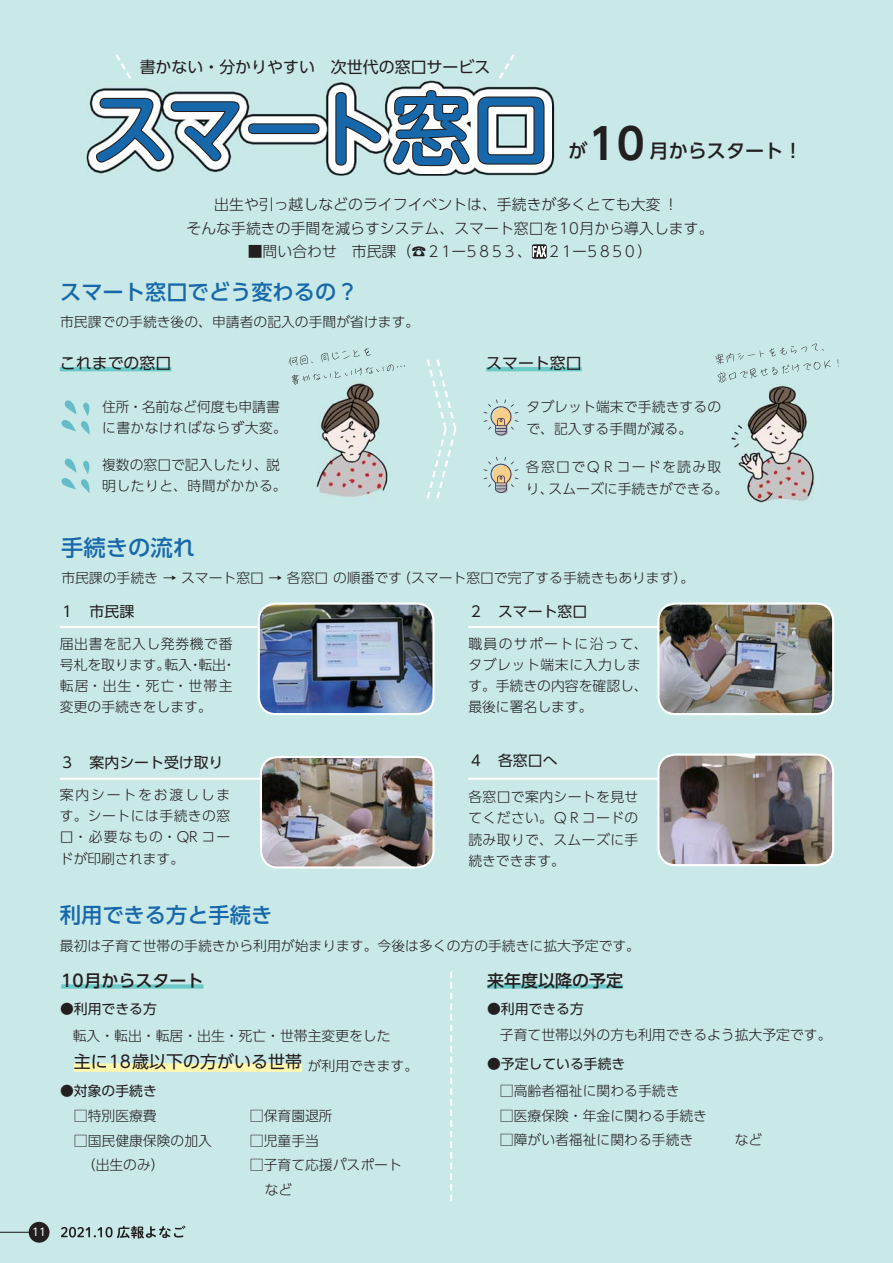
<style>
.page{position:relative;width:893px;height:1263px;background:#c9e9e8}
.page>*{position:absolute;margin:0;border:0;box-sizing:border-box;transform-origin:0 0}
.t1{font:79.65px "UD Shin M Go Pro Medium 90 msp RKSJ H";letter-spacing:-.02em;color:#1768ab}
.t2{font:42.45px "UD Shin Go Pro De Bold 90 msp RKSJ H";color:#231f20}
.t3{font:22.35px "UD Shin Go Pro Medium 90 msp RKSJ H";color:#1768ab}
.t4{font:21.3px "UD Shin Go Pro Medium 90 msp RKSJ H";color:#1768ab}
.t5{font:19.2px "UD Shin Go Pro Medium 90 msp RKSJ H";color:#231f20}
.t6{font:16.95px "UD Shin Go Pro Regular 90 msp RKSJ H";color:#231f20}
.t7{font:16.8px "UD Shin Go Pro Medium 90 msp RKSJ H";color:#231f20}
.t8{font:15.9px "UD Shin Go Pro Regular 90 msp RKSJ H";color:#231f20}
.t9{font:15.75px "UD Shin Go Pro Regular 90 msp RKSJ H";color:#231f20}
.t10{font:14.85px/23.4px "UD Shin Go Pro Light 90 msp RKSJ H";color:#231f20;text-align:center}
.t11{font:14.85px "UD Shin Go Pro Light 90 msp RKSJ H";letter-spacing:-.15em;color:#231f20}
.t12{font:14.7px "UD Shin Go Pro Regular 90 msp RKSJ H";color:#231f20}
.t13{font:13.8px/21.3px "UD Shin Go Pro Light 90 msp RKSJ H";color:#231f20}
.t14{font:13.8px/21.3px "UD Shin Go Pro Light 90 msp RKSJ H";letter-spacing:.045em;color:#231f20}
.t15{font:13.8px/21.3px "UD Shin Go Pro Light 90 msp RKSJ H";letter-spacing:.095em;color:#231f20}
.t16{font:13.8px/21.3px "UD Shin Go Pro Light 90 msp RKSJ H";letter-spacing:.035em;color:#231f20}
.t17{font:13.65px "UD Shin Go Pro Light 90 msp RKSJ H";color:#231f20}
.t18{font:13.65px "UD Shin Go Pro Regular 90 msp RKSJ H";color:#231f20}
.t19{font:10.65px "UD Shin Go Pro Regular 90 msp RKSJ H";color:#fff}
</style>
<div class="page">
<hr style="left:0;top:1232px;width:31px;height:1px;background:#231f20">
<div style="left:29px;top:1222px;width:21px;height:21px;background:#231f20;border-radius:50%"></div>
<svg style="left:61px;top:1226px;width:124px;height:13px"></svg>
<img style="left:86px;top:81px;width:468px;height:95px">
<img style="left:89px;top:83px;width:463px;height:91px">
<svg style="left:95px;top:97px;width:146px;height:67px"></svg>
<div style="left:248px;top:123px;width:71px;height:11px;border:2px solid #231f20;border-radius:4px"></div>
<svg style="left:334px;top:91px;width:48px;height:76px"></svg>
<svg style="left:392px;top:89px;width:79px;height:78px;background:#c1c0c0"></svg>
<div style="left:477px;top:97px;width:67px;height:68px;border:2px solid #231f20;border-radius:10px"></div>
<div style="left:486px;top:105px;width:50px;height:51px;border:2px solid #231f20;border-radius:4px"></div>
<svg style="left:532px;top:244px;width:15px;height:15px"></svg>
<svg style="left:532px;top:244px;width:14px;height:13px"></svg>
<svg style="left:115px;top:54px;width:400px;height:27px"></svg>
<img style="left:731px;top:386px;width:83px;height:118px">
<svg style="left:715px;top:343px;width:124px;height:40px"></svg>
<hr style="left:486px;top:367px;width:96px;height:4px;background:#6bc9c7">
<svg style="left:484px;top:399px;width:34px;height:37px"></svg>
<svg style="left:484px;top:457px;width:34px;height:36px"></svg>
<img style="left:316px;top:385px;width:72px;height:113px">
<svg style="left:289px;top:348px;width:116px;height:37px"></svg>
<hr style="left:60px;top:367px;width:111px;height:4px;background:#6bc9c7">
<svg style="left:61px;top:458px;width:29px;height:35px"></svg>
<svg style="left:61px;top:400px;width:29px;height:35px"></svg>
<svg style="left:427px;top:359px;width:30px;height:140px"></svg>
<img style="left:259px;top:604px;width:174px;height:110px;border-radius:17px">
<div style="left:258px;top:603px;width:176px;height:112px;border:2px solid #fff;border-radius:17px"></div>
<hr style="left:60px;top:626px;width:198px;height:2px;background:#fff">
<hr style="left:468px;top:626px;width:198px;height:2px;background:#fff">
<hr style="left:60px;top:778px;width:206px;height:2px;background:#fff">
<img style="left:261px;top:757px;width:172px;height:110px;border-radius:17px">
<div style="left:260px;top:756px;width:175px;height:113px;border:2px solid #fff;border-radius:17px"></div>
<img style="left:658px;top:604px;width:175px;height:110px;border-radius:17px">
<div style="left:657px;top:603px;width:177px;height:112px;border:2px solid #fff;border-radius:17px"></div>
<hr style="left:468px;top:778px;width:198px;height:2px;background:#fff">
<img style="left:658px;top:755px;width:175px;height:110px;border-radius:17px">
<div style="left:657px;top:754px;width:177px;height:112px;border:2px solid #fff;border-radius:17px"></div>
<div style="left:61px;top:984px;width:142px;height:5px;background:#6bc9c7"></div>
<div style="left:487px;top:984px;width:136px;height:5px;background:#6bc9c7"></div>
<svg style="left:450px;top:972px;width:2px;height:229px"></svg>
<div style="left:74px;top:1063px;width:228px;height:9px;background:#fff9ae"></div>
<p class="t8" style="left:140px;top:61px;width:352px">書かない・分かりやすい　次世代の窓口サービス</p>
<h1 class="t1" style="left:90px;top:99px;width:462px">スマート窓口</h1>
<h2 class="t2" style="left:589px;top:128px;width:58px">10</h2>
<h3 class="t5" style="left:568px;top:144px;width:21px">が</h3>
<h3 class="t5" style="left:649px;top:144px;width:155px">月からスタート！</h3>
<p class="t10" style="left:187px;top:195px;width:528px">出生や引っ越しなどのライフイベントは、手続きが多くとても大変！<br>そんな手続きの手間を減らすシステム、スマート窓口を10月から導入します。</p>
<p class="t11" style="left:248px;top:246px;width:406px">■問い合わせ　市民課（☎２１ー５８５３、 ２１ー５８５０）</p>
<h3 class="t4" style="left:60px;top:284px;width:295px">スマート窓口でどう変わるの ?</h3>
<p class="t17" style="left:60px;top:317px;width:361px">市民課での手続き後の、申請者の記入の手間が省けます。</p>
<p class="t9" style="left:60px;top:357px;width:113px">これまでの窓口</p>
<p class="t16" style="left:102px;top:398px;width:186px">住所・名前など何度も申請書に書かなければならず大変。</p>
<p class="t13" style="left:102px;top:456px;width:186px">複数の窓口で記入したり、説明したりと、時間がかかる。</p>
<p class="t9" style="left:486px;top:357px;width:97px">スマート窓口</p>
<p class="t13" style="left:526px;top:398px;width:196px">タブレット端末で手続きするので、記入する手間が減る。</p>
<p class="t15" style="left:526px;top:458px;width:204px">各窓口でＱＲコードを読み取り、スムーズに手続きができる。</p>
<p class="t19" style="left:32px;top:1228px;width:16px">11</p>
<h3 class="t3" style="left:61px;top:539px;width:135px">手続きの流れ</h3>
<p class="t17" style="left:61px;top:572px;width:634px">市民課の手続き → スマート窓口 → 各窓口 の順番です（スマート窓口で完了する手続きもあります）。</p>
<p class="t12" style="left:60px;top:606px;width:76px">１　市民課</p>
<p class="t13" style="left:60px;top:635px;width:178px">届出書を記入し発券機で番号札を取ります。転入・転出・転居・出生・死亡・世帯主変更の手続きをします。</p>
<p class="t12" style="left:468px;top:606px;width:121px">２　スマート窓口</p>
<p class="t14" style="left:468px;top:635px;width:181px">職員のサポートに沿って、タブレット端末に入力します。手続きの内容を確認し、最後に署名します。</p>
<p class="t12" style="left:60px;top:757px;width:165px">３　案内シート受け取り</p>
<p class="t12" style="left:468px;top:754px;width:91px">４　各窓口へ</p>
<p class="t13" style="left:60px;top:786px;width:172px;text-align:justify">案内シートをお渡しします。シートには手続きの窓口・必要なもの・QR コードが印刷されます。</p>
<p class="t13" style="left:468px;top:788px;width:172px;text-align:justify">各窓口で案内シートを見せてください。ＱＲコードの読み取りで、スムーズに手続きできます。</p>
<h3 class="t4" style="left:60px;top:907px;width:214px">利用できる方と手続き</h3>
<p class="t17" style="left:60px;top:941px;width:582px">最初は子育て世帯の手続きから利用が始まります。今後は多くの方の手続きに拡大予定です。</p>
<p class="t7" style="left:61px;top:974px;width:144px">10月からスタート</p>
<p class="t7" style="left:487px;top:974px;width:138px">来年度以降の予定</p>
<p class="t18" style="left:487px;top:1004px;width:98px">●利用できる方</p>
<p class="t18" style="left:60px;top:1004px;width:98px">●利用できる方</p>
<p class="t13" style="left:73px;top:1027px;width:319px">転入・転出・転居・出生・死亡・世帯主変更をした</p>
<p class="t13" style="left:500px;top:1026px;width:333px">子育て世帯以外の方も利用できるよう拡大予定です。</p>
<p class="t6" style="left:74px;top:1055px;width:230px">主に18歳以下の方がいる世帯</p>
<p class="t18" style="left:487px;top:1058px;width:140px">●予定している手続き</p>
<p class="t17" style="left:308px;top:1060px;width:112px">が利用できます。</p>
<p class="t18" style="left:60px;top:1086px;width:98px">●対象の手続き</p>
<p class="t13" style="left:74px;top:1107px;width:84px">□特別医療費</p>
<p class="t13" style="left:82px;top:1130px;width:132px;line-height:24.5px;text-indent:-8px">□国民健康保険の加入（出生のみ）</p>
<p class="t13" style="left:250px;top:1107px;width:84px">□保育園退所</p>
<p class="t13" style="left:250px;top:1132px;width:71px">□児童手当</p>
<p class="t13" style="left:265px;top:1155px;width:139px;line-height:24.5px;text-indent:-15px">□子育て応援パスポートなど</p>
<p class="t13" style="left:500px;top:1082px;width:181px">□高齢者福祉に関わる手続き</p>
<p class="t13" style="left:500px;top:1107px;width:209px">□医療保険・年金に関わる手続き</p>
<p class="t13" style="left:500px;top:1131px;width:264px">□障がい者福祉に関わる手続き　　　など</p>
</div>
